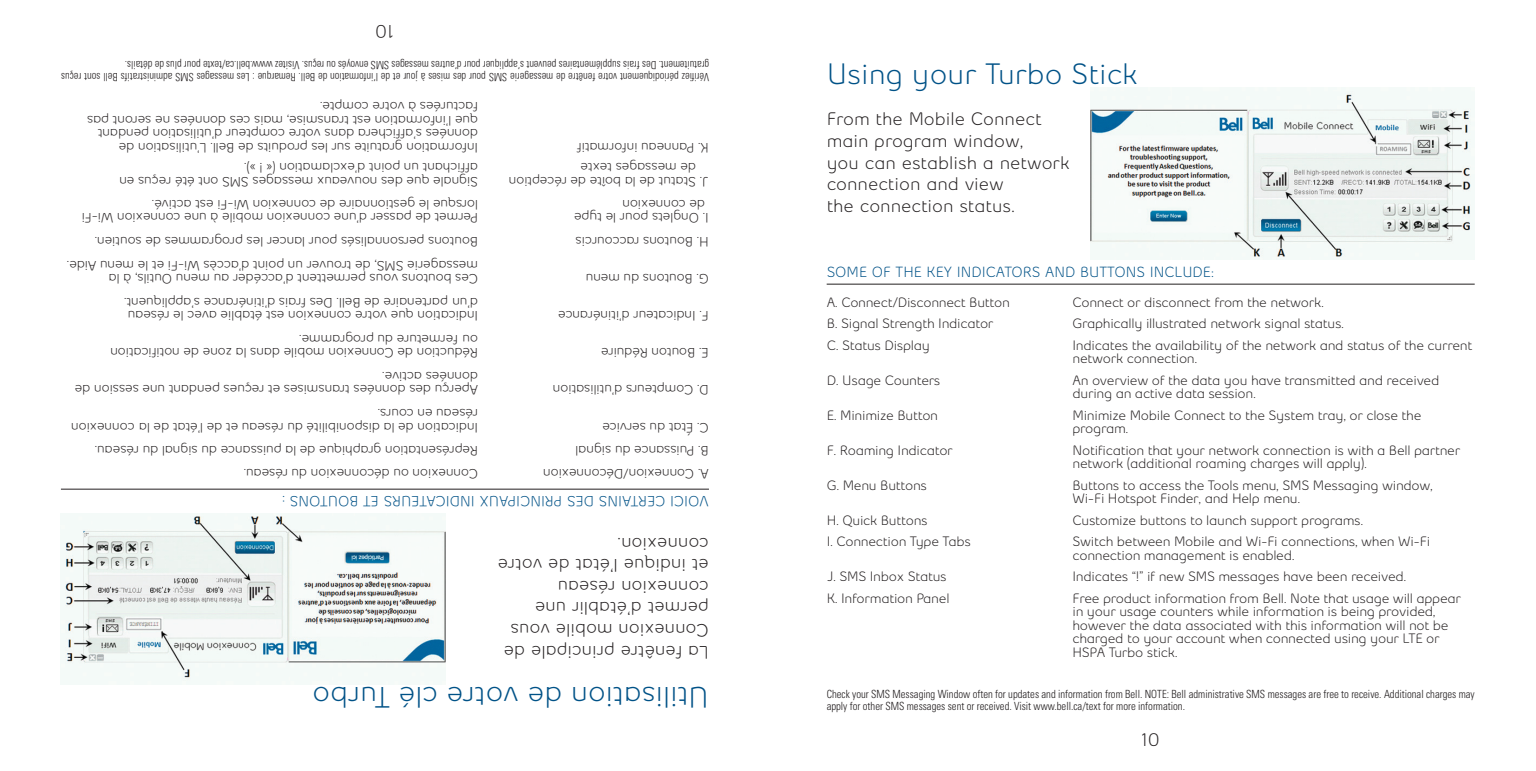
<style>
.page{position:relative;width:1536px;height:771px;background:#fff}
.page>*{position:absolute;margin:0;border:0;box-sizing:border-box;transform-origin:0 0}
.t1{font:500 29.25px "Bell Slim";color:#005287}
.t2{font:500 18px/21.6px "Bell Slim";color:#231f20}
.t3{font:500 14.62px "Bell Slim";color:#005287}
.t4{font:500 13.5px/13.5px "Bell Slim";letter-spacing:-.02em;color:#231f20}
.t5{font:300 condensed 11.25px/11.2px "Univers";color:#231f20;scale:.92 1}
.t6{font:300 condensed 11.25px/11.2px "Univers";color:#231f20;scale:.95 1}
</style>
<div class="page">
<img style="left:1090px;top:88px;width:385px;height:171px">
<hr style="left:827px;top:284px;width:648px;height:1px;background:#231f20">
<img style="left:61px;top:513px;width:384px;height:171px">
<hr style="left:61px;top:488px;width:648px;height:1px;background:#231f20">
<h2 class="t2" style="left:393px;top:42px;width:20px;rotate:-180deg">10</h2>
<p class="t5" style="left:709px;top:82px;width:706px;rotate:-180deg">Vérifiez périodiquement votre fenêtre de messagerie SMS pour des mises à jour et de l’information de Bell. Remarque : Les messages SMS administratifs Bell sont reçus gratuitement. Des frais supplémentaires peuvent s’appliquer pour d’autres messages SMS envoyés ou reçus. Visitez www.bell.ca/texte pour plus de détails.</p>
<p class="t4" style="left:478px;top:141px;width:393px;rotate:-180deg">données s’affichera dans votre compteur d’utilisation pendant que l’information est transmise, mais ces données ne seront pas facturées à votre compte.</p>
<p class="t4" style="left:478px;top:154px;width:361px;rotate:-180deg">Information gratuite sur les produits de Bell. L’utilisation de</p>
<p class="t4" style="left:709px;top:154px;width:134px;rotate:-180deg">K. Panneau informatif</p>
<p class="t4" style="left:478px;top:188px;width:360px;rotate:-180deg">Signale que des nouveaux messages SMS ont été reçus en affichant un point d’exclamation (« ! »).</p>
<p class="t4" style="left:696px;top:188px;width:189px;text-indent:-13px;rotate:-180deg">J. Statut de la boîte de réception de messages texte</p>
<p class="t4" style="left:478px;top:225px;width:398px;rotate:-180deg">Permet de passer d’une connexion mobile à une connexion Wi-Fi lorsque le gestionnaire de connexion Wi-Fi est activé.</p>
<p class="t4" style="left:705px;top:211px;width:84px;rotate:-180deg">de connexion</p>
<p class="t4" style="left:709px;top:253px;width:136px;line-height:23.2px;rotate:-180deg">H. Boutons raccourcis<br>I. Onglets pour le type</p>
<p class="t4" style="left:478px;top:277px;width:413px;line-height:24.3px;rotate:-180deg">messagerie SMS, de trouver un point d’accès Wi-Fi et le menu Aide.<br>Boutons personnalisés pour lancer les programmes de soutien.</p>
<p class="t4" style="left:478px;top:314px;width:371px;line-height:23.6px;rotate:-180deg">d’un partenaire de Bell. Des frais d’itinérance s’appliquent.<br>Ces boutons vous permettent d’accéder au menu Outils, à la</p>
<p class="t4" style="left:709px;top:286px;width:125px;rotate:-180deg">G. Boutons du menu</p>
<p class="t4" style="left:478px;top:351px;width:352px;line-height:23.2px;rotate:-180deg">ou fermeture du programme.<br>Indication que votre connexion est établie avec le réseau</p>
<p class="t4" style="left:709px;top:323px;width:152px;rotate:-180deg">F. Indicateur d’itinérance</p>
<p class="t4" style="left:478px;top:388px;width:369px;line-height:23.6px;rotate:-180deg">données active.<br>Réduction de Connexion mobile dans la zone de notification</p>
<p class="t4" style="left:709px;top:359px;width:109px;rotate:-180deg">E. Bouton Réduire</p>
<p class="t4" style="left:478px;top:425px;width:405px;line-height:23.6px;rotate:-180deg">réseau en cours.<br>Aperçu des données transmises et reçues pendant une session de</p>
<p class="t4" style="left:709px;top:397px;width:158px;rotate:-180deg">D. Compteurs d’utilisation</p>
<p class="t4" style="left:478px;top:434px;width:409px;rotate:-180deg">Indication de la disponibilité du réseau et de l’état de la connexion</p>
<p class="t4" style="left:709px;top:434px;width:108px;rotate:-180deg">C. État du service</p>
<p class="t4" style="left:478px;top:457px;width:385px;rotate:-180deg">Représentation graphique de la puissance du signal du réseau.</p>
<p class="t4" style="left:709px;top:457px;width:135px;rotate:-180deg">B. Puissance du signal</p>
<p class="t4" style="left:478px;top:480px;width:236px;rotate:-180deg">Connexion ou déconnexion du réseau.</p>
<p class="t4" style="left:709px;top:480px;width:167px;rotate:-180deg">A. Connexion/Déconnexion</p>
<p class="t3" style="left:285px;top:510px;width:4px;rotate:-180deg">:</p>
<p class="t3" style="left:709px;top:510px;width:19px;rotate:-180deg">Voicicertainsdesprincipauxindicateursetboutons</p>
<h2 class="t2" style="left:709px;top:662px;width:212px;rotate:-180deg">La fenêtre principale de<br>Connexion mobile vous permet d’établir une connexion réseau<br>et indique l’état de votre connexion.</h2>
<h1 class="t1" style="left:709px;top:715px;width:398px;rotate:-180deg">Utilisation de votre clé Turbo</h1>
<h1 class="t1" style="left:827px;top:56px;width:313px">Using your Turbo Stick</h1>
<h2 class="t2" style="left:827px;top:108px;width:244px">From the Mobile Connect main program window,<br>you can establish a network connection and view<br>the connection status.</h2>
<p class="t3" style="left:827px;top:263px;width:389px">SOME OF THE KEY INDICATORS AND BUTTONS INCLUDE:</p>
<p class="t4" style="left:827px;top:295px;width:185px">A. Connect/Disconnect Button</p>
<p class="t4" style="left:1072px;top:295px;width:253px">Connect or disconnect from the network.</p>
<p class="t4" style="left:827px;top:316px;width:168px">B. Signal Strength Indicator</p>
<p class="t4" style="left:1072px;top:316px;width:273px">Graphically illustrated network signal status.</p>
<p class="t4" style="left:827px;top:338px;width:105px">C. Status Display</p>
<p class="t4" style="left:1072px;top:338px;width:401px">Indicates the availability of the network and status of the current network connection.</p>
<p class="t4" style="left:827px;top:373px;width:115px">D. Usage Counters</p>
<p class="t4" style="left:1072px;top:373px;width:368px">An overview of the data you have transmitted and received during an active data session.</p>
<p class="t4" style="left:827px;top:408px;width:113px">E. Minimize Button</p>
<p class="t4" style="left:1072px;top:408px;width:350px">Minimize Mobile Connect to the System tray, or close the program.</p>
<p class="t4" style="left:827px;top:443px;width:128px">F. Roaming Indicator</p>
<p class="t4" style="left:1072px;top:443px;width:389px">Notification that your network connection is with a Bell partner network (additional roaming charges will apply).</p>
<p class="t4" style="left:827px;top:478px;width:102px">G. Menu Buttons</p>
<p class="t4" style="left:1072px;top:478px;width:362px">Buttons to access the Tools menu, SMS Messaging window,<br>Wi-Fi Hotspot Finder, and Help menu.</p>
<p class="t4" style="left:827px;top:513px;width:103px">H. Quick Buttons</p>
<p class="t4" style="left:1072px;top:513px;width:292px">Customize buttons to launch support programs.</p>
<p class="t4" style="left:827px;top:534px;width:146px">I. Connection Type Tabs</p>
<p class="t4" style="left:1072px;top:534px;width:359px">Switch between Mobile and Wi-Fi connections, when Wi-Fi connection management is enabled.</p>
<p class="t4" style="left:827px;top:569px;width:122px">J. SMS Inbox Status</p>
<p class="t4" style="left:1072px;top:569px;width:336px">Indicates “!” if new SMS messages have been received.</p>
<p class="t4" style="left:827px;top:591px;width:124px">K. Information Panel</p>
<p class="t4" style="left:1072px;top:591px;width:390px">Free product information from Bell. Note that usage will appear in your usage counters while information is being provided, however the data associated with this information will not be charged to your account when connected using your LTE or HSPA Turbo stick.</p>
<p class="t6" style="left:827px;top:688px;width:684px">Check your SMS Messaging Window often for updates and information from Bell. NOTE: Bell administrative SMS messages are free to receive. Additional charges may apply for other SMS messages sent or received. Visit www.bell.ca/text for more information.</p>
<h2 class="t2" style="left:1142px;top:728px;width:20px">10</h2>
</div>
